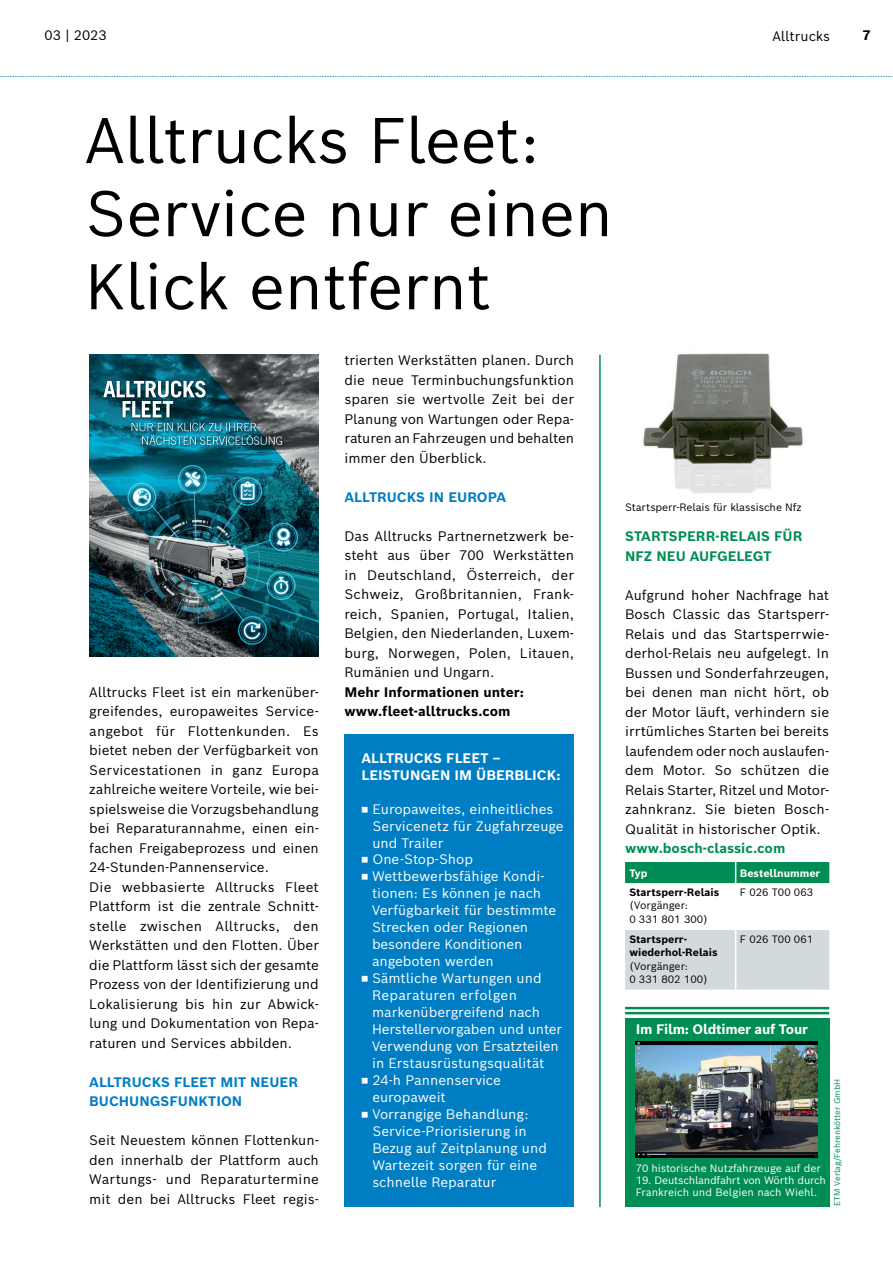
<style>
.page{position:relative;width:893px;height:1263px;background:#fff}
.page>*{position:absolute;margin:0;border:0;box-sizing:border-box;transform-origin:0 0}
.t1{font:63px/73.1px "Bosch Sans";letter-spacing:-.01em;color:#000}
.t2{font:13.5px/19.5px "Bosch Sans";color:#000;text-align:justify}
.t3{font:13.5px "Bosch Sans";color:#fff}
.t4{font:700 13.5px/19.5px "Bosch Sans";color:#008d54}
.t5{font:700 13.5px/19.5px "Bosch Sans";color:#007ec3}
.t6{font:700 13.5px/19.5px "Bosch Sans";color:#000}
.t7{font:700 13.5px/17px "Bosch Sans";color:#fff}
.t8{font:700 13.5px "Bosch Sans";letter-spacing:-.02em;color:#fff}
.t9{font:13.5px "Bosch Sans";letter-spacing:.02em;color:#fff}
.t10{font:10.5px/13.5px "Bosch Sans";color:#000}
.t11{font:10.5px/12px "Bosch Sans";letter-spacing:-.01em;color:#fff}
.t12{font:700 10.5px/13.5px "Bosch Sans";color:#000}
.t13{font:700 10.5px "Bosch Sans";color:#fff}
.t14{font:8.25px "Bosch Sans";letter-spacing:-.01em;color:#008d54}
</style>
<div class="page">
<div style="left:625px;top:1018px;width:204px;height:188px;background:#008d54"></div>
<img style="left:600px;top:353px;width:203px;height:141px">
<img style="left:636px;top:1041px;width:182px;height:116px">
<svg style="left:0;top:76px;width:893px;height:1px"></svg>
<img style="left:89px;top:355px;width:230px;height:302px">
<img style="left:89px;top:490px;width:141px;height:167px">
<div style="left:141px;top:434px;width:143px;height:13px;background:#000;opacity:.6"></div>
<div style="left:130px;top:422px;width:128px;height:11px;background:#000;opacity:.6"></div>
<img style="left:132px;top:423px;width:150px;height:22px">
<div style="left:121px;top:400px;width:54px;height:20px;background:#000;opacity:.6"></div>
<div style="left:102px;top:379px;width:106px;height:21px;background:#000;opacity:.6"></div>
<svg style="left:103px;top:381px;width:103px;height:36px"></svg>
<div style="left:344px;top:735px;width:230px;height:472px;background:#007ec3"></div>
<hr style="left:599px;top:355px;width:2px;height:852px;background:#008d54">
<svg style="left:625px;top:862px;width:204px;height:127px"></svg>
<hr style="left:735px;top:883px;width:1px;height:47px;background:#fff">
<hr style="left:735px;top:930px;width:1px;height:59px;background:#fff">
<hr style="left:625px;top:1007px;width:204px;height:2px;background:#008d54">
<hr style="left:625px;top:1012px;width:204px;height:2px;background:#008d54">
<p class="t2" style="left:45px;top:25px;width:64px">03 | 2023</p>
<p class="t2" style="left:772px;top:25px;width:59px">Alltrucks</p>
<p class="t6" style="left:862px;top:25px;width:10px">7</p>
<h1 class="t1" style="left:85px;top:101px;width:530px">Alltrucks Fleet:<br>Service nur einen<br>Klick entfernt</h1>
<p class="t2" style="left:89px;top:682px;width:231px;text-align:left">Alltrucks Fleet ist ein markenüber&shy;greifendes, europaweites Service&shy;angebot für Flottenkunden. Es bietet neben der Verfügbarkeit von Servicestationen in ganz Europa zahlreiche weitere Vorteile, wie bei&shy;spielsweise die Vorzugsbehandlung bei Reparaturannahme, einen ein&shy;fachen Freigabeprozess und einen 24-Stunden-Pannenservice.<br>Die webbasierte Alltrucks Fleet Plattform ist die zentrale Schnitt&shy;stelle zwischen Alltrucks, den Werkstätten und den Flotten. Über die Plattform lässt sich der gesamte Prozess von der Identifizierung und Lokalisierung bis hin zur Abwick&shy;lung und Dokumentation von Repa&shy;raturen und Services abbilden.</p>
<p class="t5" style="left:89px;top:1072px;width:210px">ALLTRUCKS FLEET MIT NEUER<br>BUCHUNGSFUNKTION</p>
<p class="t2" style="left:89px;top:1130px;width:231px">Seit Neuestem können Flottenkun&shy;den innerhalb der Plattform auch Wartungs- und Reparaturtermine mit den bei Alltrucks Fleet regis-</p>
<p class="t2" style="left:344px;top:350px;width:231px">trierten Werkstätten planen. Durch die neue Terminbuchungsfunktion sparen sie wertvolle Zeit bei der Planung von Wartungen oder Repa&shy;raturen an Fahrzeugen und behalten immer den Überblick.</p>
<p class="t5" style="left:344px;top:487px;width:163px">ALLTRUCKS IN EUROPA</p>
<p class="t2" style="left:344px;top:526px;width:231px">Das Alltrucks Partnernetzwerk be&shy;steht aus über 700 Werkstätten in Deutschland, Österreich, der Schweiz, Großbritannien, Frank&shy;reich, Spanien, Portugal, Italien, Belgien, den Niederlanden, Luxem&shy;burg, Norwegen, Polen, Litauen, Rumänien und Ungarn.</p>
<p class="t6" style="left:344px;top:682px;width:181px">Mehr Informationen unter: www.fleet-alltrucks.com</p>
<p class="t7" style="left:361px;top:749px;width:201px">ALLTRUCKS FLEET –<br>LEISTUNGEN IM ÜBERBLICK:</p>
<p class="t3" style="left:361px;top:799px;width:194px">◾ Europaweites, einheitliches</p>
<p class="t3" style="left:372px;top:816px;width:193px">Servicenetz für Zugfahrzeuge</p>
<p class="t3" style="left:372px;top:833px;width:72px">und Trailer</p>
<p class="t3" style="left:361px;top:850px;width:113px">◾ One-Stop-Shop</p>
<p class="t3" style="left:361px;top:867px;width:185px">◾ Wettbewerbsfähige Kondi-</p>
<p class="t3" style="left:372px;top:884px;width:171px">tionen: Es können je nach</p>
<p class="t3" style="left:372px;top:901px;width:186px">Verfügbarkeit für bestimmte</p>
<p class="t3" style="left:372px;top:918px;width:158px">Strecken oder Regionen</p>
<p class="t3" style="left:372px;top:935px;width:152px">besondere Konditionen</p>
<p class="t3" style="left:372px;top:952px;width:123px">angeboten werden</p>
<p class="t3" style="left:361px;top:969px;width:182px">◾ Sämtliche Wartungen und</p>
<p class="t9" style="left:372px;top:986px;width:146px">Reparaturen erfolgen</p>
<p class="t3" style="left:372px;top:1003px;width:169px">markenübergreifend nach</p>
<p class="t3" style="left:372px;top:1020px;width:192px">Herstellervorgaben und unter</p>
<p class="t3" style="left:372px;top:1037px;width:188px">Verwendung von Ersatzteilen</p>
<p class="t3" style="left:372px;top:1054px;width:174px">in Erstausrüstungsqualität</p>
<p class="t3" style="left:361px;top:1071px;width:141px">◾ 24-h Pannenservice</p>
<p class="t3" style="left:372px;top:1088px;width:75px">europaweit</p>
<p class="t3" style="left:361px;top:1105px;width:169px">◾ Vorrangige Behandlung:</p>
<p class="t3" style="left:372px;top:1122px;width:156px">Service-Priorisierung in</p>
<p class="t3" style="left:372px;top:1139px;width:176px">Bezug auf Zeitplanung und</p>
<p class="t3" style="left:372px;top:1156px;width:166px">Wartezeit sorgen für eine</p>
<p class="t3" style="left:372px;top:1173px;width:125px">schnelle Reparatur</p>
<p class="t10" style="left:625px;top:500px;width:178px">Startsperr-Relais für klassische Nfz</p>
<p class="t4" style="left:625px;top:526px;width:179px">STARTSPERR-RELAIS FÜR<br>NFZ NEU AUFGELEGT</p>
<p class="t2" style="left:625px;top:585px;width:206px">Aufgrund hoher Nachfrage hat Bosch Classic das Startsperr-Relais und das Startsperrwie&shy;derhol-Relais neu aufgelegt. In Bussen und Sonderfahrzeugen, bei denen man nicht hört, ob der Motor läuft, verhindern sie irrtümliches Starten bei bereits laufendem oder noch auslaufen&shy;dem Motor. So schützen die Relais Starter, Ritzel und Motor&shy;zahnkranz. Sie bieten Bosch-Qualität in historischer Optik.</p>
<p class="t4" style="left:625px;top:838px;width:162px">www.bosch-classic.com</p>
<p class="t13" style="left:629px;top:866px;width:20px">Typ</p>
<p class="t13" style="left:740px;top:866px;width:82px">Bestellnummer</p>
<p class="t12" style="left:629px;top:885px;width:91px">Startsperr-Relais</p>
<p class="t10" style="left:629px;top:898px;width:80px">(Vorgänger:<br>0 331 801 300)</p>
<p class="t10" style="left:740px;top:885px;width:75px">F 026 T00 063</p>
<p class="t12" style="left:629px;top:932px;width:90px">Startsperr&shy;wiederhol-Relais</p>
<p class="t10" style="left:629px;top:959px;width:80px">(Vorgänger:<br>0 331 802 100)</p>
<p class="t10" style="left:740px;top:932px;width:75px">F 026 T00 061</p>
<p class="t8" style="left:636px;top:1020px;width:174px">Im Film: Oldtimer auf Tour</p>
<p class="t11" style="left:636px;top:1162px;width:187px">70 historische Nutzfahrzeuge auf der</p>
<p class="t11" style="left:636px;top:1174px;width:192px">19. Deutschlandfahrt von Wörth durch<br>Frankreich und Belgien nach Wiehl.</p>
<p class="t14" style="left:832px;top:1206px;width:128px;rotate:-90deg">ETM Verlag/Fehrenkötter GmbH</p>
</div>
